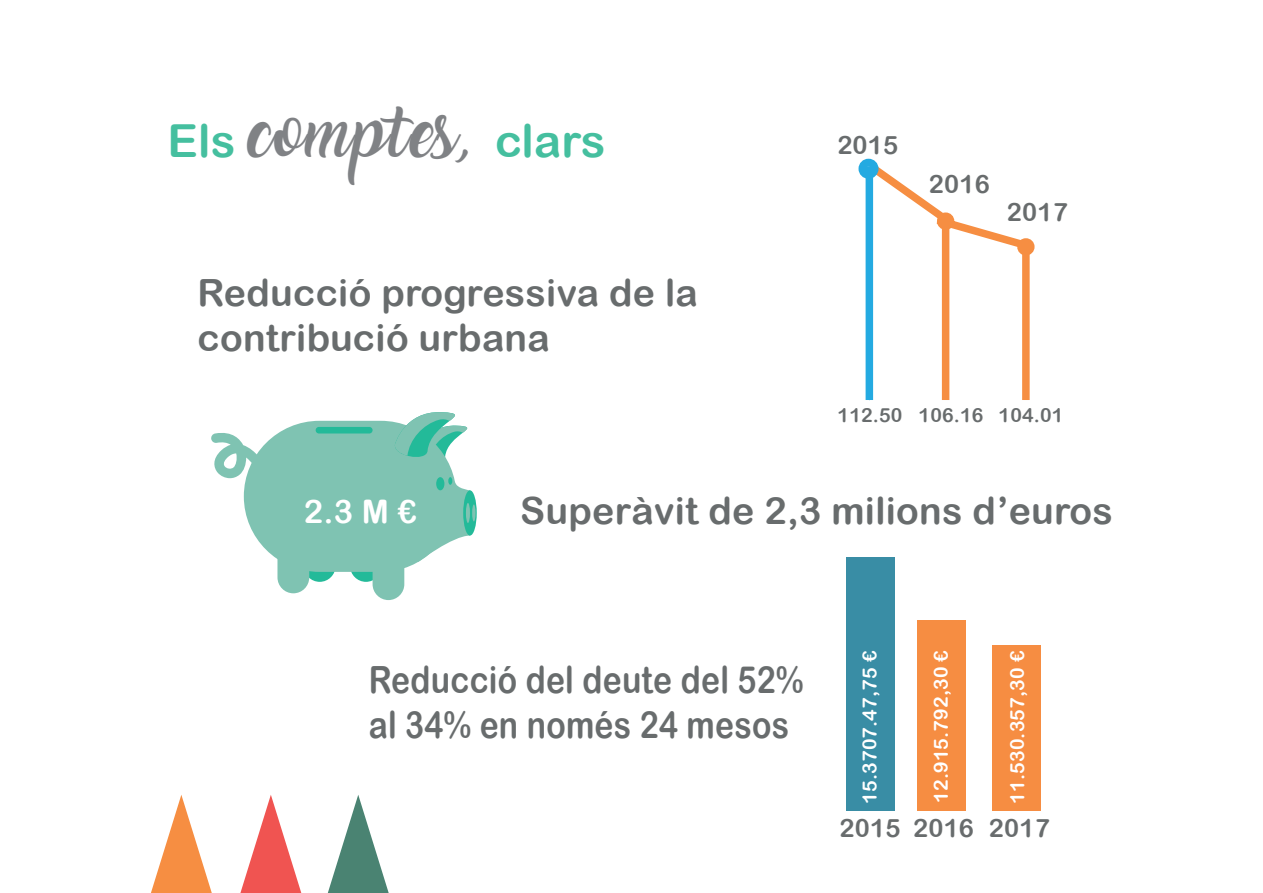
<style>
.page{position:relative;width:1263px;height:893px;background:#fff}
.page>*{position:absolute;margin:0;border:0;box-sizing:border-box;transform-origin:0 0}
.t1{font:45.6px "Arial Rounded MT Bold";letter-spacing:.01em;color:#45bf9f}
.t2{font:37.5px/45px "Arial Rounded MT Bold";letter-spacing:.01em;color:#686c6d}
.t3{font:37.5px/45px "Arial Rounded MT Bold";letter-spacing:.01em;color:#686c6d;scale:.85 1}
.t4{font:32.55px "Arial Rounded MT Bold";color:#fff}
.t5{font:25.35px "Arial Rounded MT Bold";letter-spacing:.01em;color:#686c6d}
.t6{font:19.5px "Arial Rounded MT Bold";letter-spacing:.01em;color:#fff}
.t7{font:19.5px "Arial Rounded MT Bold";letter-spacing:.01em;color:#686c6d}
.s1{font-family:"Amarillo";font-size:45px;color:#808285}
</style>
<div class="page">
<div style="left:1022px;top:246px;width:8px;height:154px;background:#f68e42"></div>
<div style="left:1017px;top:238px;width:17px;height:17px;border:8px solid #f68e42;border-radius:50%"></div>
<div style="left:304px;top:531px;width:32px;height:51px;background:#23ba99;border-radius:16px"></div>
<div style="left:350px;top:531px;width:32px;height:51px;background:#23ba99;border-radius:16px"></div>
<div style="left:244px;top:421px;width:212px;height:151px;background:#7fc3b2;border-radius:76px"></div>
<div style="left:316px;top:427px;width:57px;height:6px;background:#23ba99;border-radius:3px"></div>
<svg style="left:392px;top:412px;width:76px;height:54px"></svg>
<div style="left:463px;top:490px;width:14px;height:46px;background:#23ba99;border-radius:50%"></div>
<svg style="left:472px;top:504px;width:4px;height:17px"></svg>
<svg style="left:211px;top:433px;width:55px;height:45px"></svg>
<div style="left:277px;top:543px;width:32px;height:50px;background:#7fc3b2;border-radius:16px"></div>
<div style="left:373px;top:549px;width:31px;height:51px;background:#7fc3b2;border-radius:16px"></div>
<svg style="left:418px;top:475px;width:52px;height:87px"></svg>
<div style="left:436px;top:477px;width:8px;height:13px;background:#23ba99;border-radius:50%"></div>
<svg style="left:151px;top:795px;width:238px;height:98px"></svg>
<div style="left:846px;top:557px;width:48px;height:254px;background:#398da5"></div>
<div style="left:992px;top:645px;width:48px;height:166px;background:#f68d42"></div>
<div style="left:917px;top:620px;width:48px;height:191px;background:#f68d42"></div>
<svg style="left:864px;top:158px;width:89px;height:243px"></svg>
<div style="left:937px;top:212px;width:17px;height:18px;border:8px solid #f68e42;border-radius:50%"></div>
<div style="left:858px;top:159px;width:20px;height:20px;border:8px solid #24aae1;border-radius:50%"></div>
<p class="t1" style="left:167px;top:114px;width:440px">Els <span class="s1">COMPTES,</span> clars</p>
<p class="t2" style="left:197px;top:269px;width:502px">Reducció progressiva de la contribució urbana</p>
<p class="t5" style="left:837px;top:130px;width:62px">2015</p>
<p class="t5" style="left:929px;top:169px;width:62px">2016</p>
<p class="t5" style="left:1007px;top:197px;width:62px">2017</p>
<p class="t7" style="left:838px;top:404px;width:227px">112.50 106.16 104.01</p>
<p class="t4" style="left:304px;top:493px;width:115px">2.3 M €</p>
<p class="t2" style="left:520px;top:487px;width:594px">Superàvit de 2,3 milions d’euros</p>
<p class="t3" style="left:369px;top:657px;width:513px">Reducció del deute del 52% al 34% en només 24 mesos</p>
<p class="t6" style="left:858px;top:803px;width:154px;rotate:-90deg">15.3707.47,75 €</p>
<p class="t6" style="left:929px;top:803px;width:154px;rotate:-90deg">12.915.792,30 €</p>
<p class="t6" style="left:1006px;top:803px;width:154px;rotate:-90deg">11.530.357,30 €</p>
<p class="t5" style="left:840px;top:813px;width:212px">2015 2016 2017</p>
</div>
